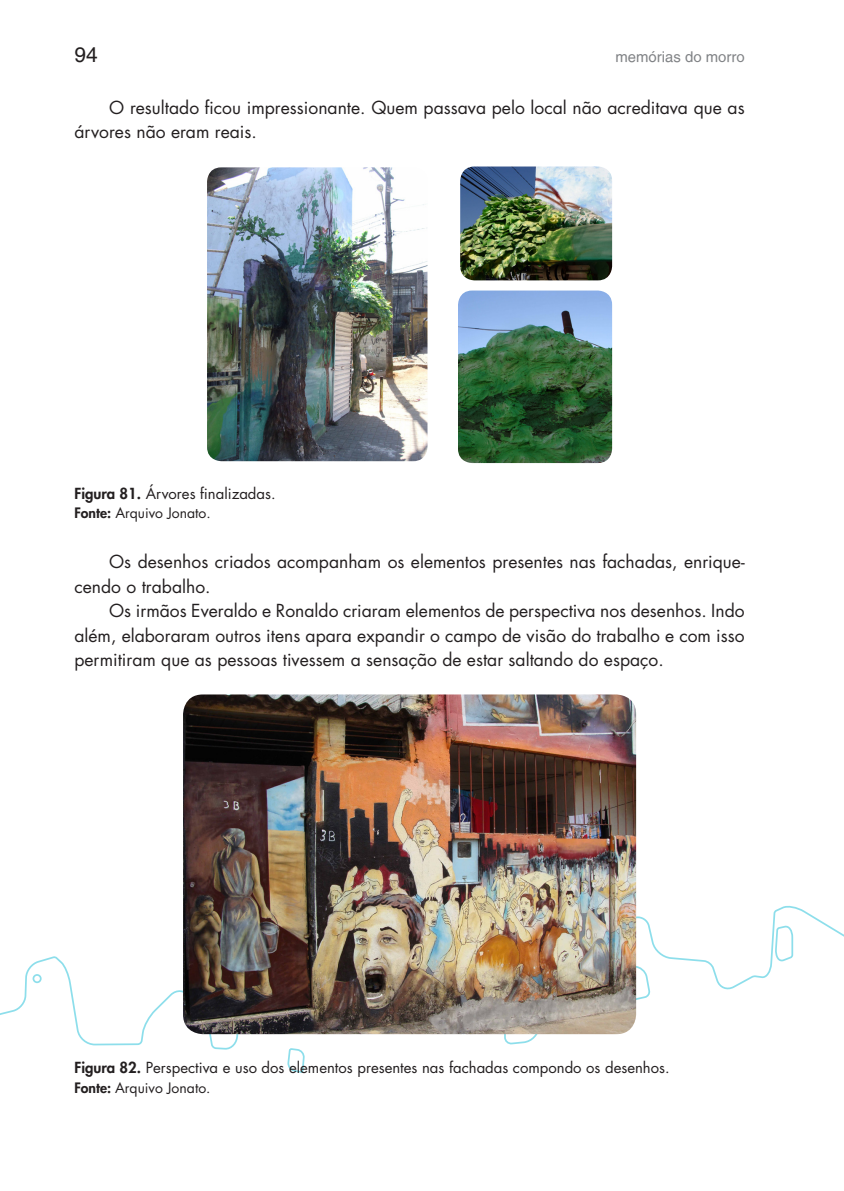
<style>
.page{position:relative;width:844px;height:1191px;background:#fff}
.page>*{position:absolute;margin:0;border:0;box-sizing:border-box;transform-origin:0 0}
.t1{font:21px "Helvetica LT";color:#231f20}
._01_Texto_geral{font:17.5px/24.5px "Futura Std";color:#231f20}
.legenda_figuras{font:14.88px "Futura Std";color:#231f20}
.t2{font:14.88px "Helvetica LT";color:#808285}
.fonte_imgs{font:14px "Futura Std";color:#231f20}
.s1{font-weight:800}
</style>
<div class="page">
<svg style="left:0;top:904px;width:843px;height:169px"></svg>
<img style="left:207px;top:167px;width:220px;height:294px">
<img style="left:460px;top:166px;width:152px;height:114px">
<img style="left:458px;top:290px;width:154px;height:173px">
<img style="left:183px;top:694px;width:453px;height:340px">
<p class="t1" style="left:74px;top:43px;width:25px">94</p>
<p class="t2" style="left:615px;top:48px;width:131px">memórias do morro</p>
<p class="_01_Texto_geral" style="left:74px;top:95px;width:671px;text-indent:35px">O resultado ficou impressionante. Quem passava pelo local não acreditava que as árvores não eram reais.</p>
<p class="legenda_figuras" style="left:74px;top:484px;width:203px"><span class="s1">Figura 81.</span> Árvores finalizadas.</p>
<p class="fonte_imgs" style="left:74px;top:504px;width:138px"><span class="s1">Fonte:</span> Arquivo Jonato.</p>
<p class="_01_Texto_geral" style="left:74px;top:549px;width:671px;text-indent:35px">Os desenhos criados acompanham os elementos presentes nas fachadas, enrique&shy;cendo o trabalho.</p>
<p class="_01_Texto_geral" style="left:74px;top:598px;width:671px;text-align:justify;text-indent:35px">Os irmãos Everaldo e Ronaldo criaram elementos de perspectiva nos desenhos. Indo além, elaboraram outros itens apara expandir o campo de visão do trabalho e com isso permitiram que as pessoas tivessem a sensação de estar saltando do espaço.</p>
<p class="legenda_figuras" style="left:74px;top:1058px;width:596px"><span class="s1">Figura 82.</span> Perspectiva e uso dos elementos presentes nas fachadas compondo os desenhos.</p>
<p class="fonte_imgs" style="left:74px;top:1078px;width:137px"><span class="s1">Fonte:</span> Arquivo Jonato.</p>
</div>
